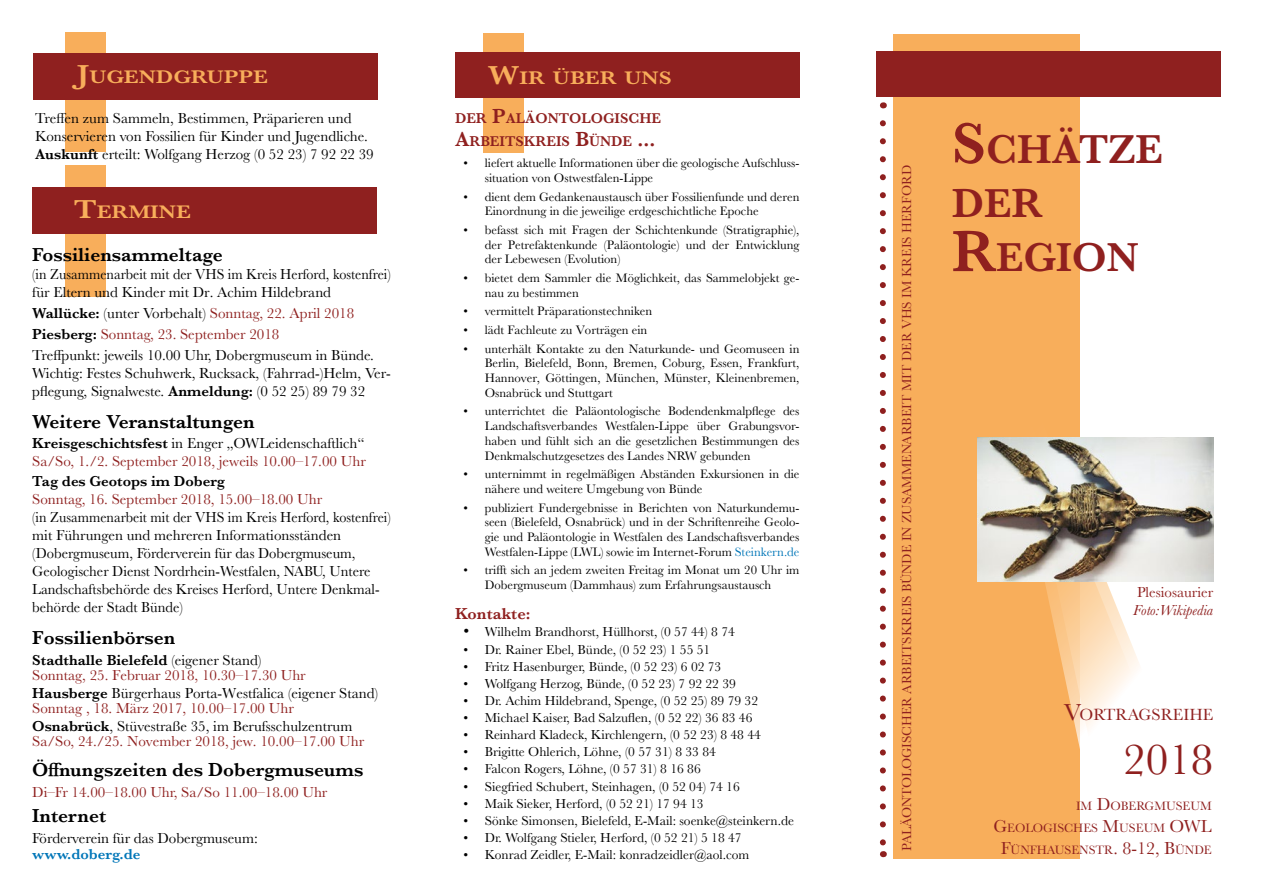
<style>
.page{position:relative;width:1263px;height:893px;background:#fff}
.page>*{position:absolute;margin:0;border:0;box-sizing:border-box;transform-origin:0 0}
.Firmenname{font:45px "Baskerville";color:#8f201f}
.Titel{font:600 42px "Baskerville";color:#8f201f}
.Textkörpertext{font:600 19.5px "Baskerville";color:#000}
.Titel-2{font:600 19.5px "Baskerville";color:#000}
.Überschrift{font:600 18.9px "Baskerville";color:#f8ae5b;scale:1.2 1}
.Firmenname-2{font:16.8px "Baskerville";color:#8f201f}
.Textkörpertext-2{font:600 16.5px "Baskerville";color:#8f201f}
.Textkörpertext-3{font:15px/18px "Baskerville";color:#000}
.Textkörpertext-4{font:15px "Baskerville";color:#8f201f}
.Textkörpertext-5{font:15px "Baskerville";color:#000;scale:.94 1}
.Titel-3{font:15px "Baskerville";color:#000}
.Textkörpertext-6{font:600 15px "Baskerville";color:#000}
.Titel-4{font:15px "Baskerville";color:#8f201f}
.t1{font:italic 15px "Baskerville";color:#8f201f}
.Titel-5{font:600 15px "Baskerville";color:#0076b8}
.Textkörpertext-7{font:600 14.7px "Baskerville";color:#8f201f}
.t2{font:13.5px "Baskerville";color:#000}
.Firmenname-3{font:13.5px "Baskerville";color:#8f201f}
.t3{font:12.75px/14.7px "Baskerville";color:#000}
.Firmenname-4{font:12.6px "Baskerville";color:#8f201f}
.s1{font-size:27px}
.s2{font-weight:600}
.s3{font-weight:600;color:#000}
.s4{color:#000}
.s5{font-weight:400}
.s6{font-size:21px}
.s7{color:#0076b8}
.s8{font-size:16.5px}
.s9{font-size:60px}
.s10{font-size:24px}
.s11{font-size:18px}
</style>
<div class="page">
<div style="left:893px;top:34px;width:187px;height:825px;background:#f8ae5b"></div>
<div style="left:876px;top:52px;width:345px;height:45px;background:#8f201f"></div>
<svg style="left:880px;top:123px;width:6px;height:722px"></svg>
<div style="left:483px;top:34px;width:41px;height:119px;background:#f8ae5b"></div>
<div style="left:455px;top:52px;width:345px;height:45px;background:#8f201f"></div>
<div style="left:65px;top:165px;width:40px;height:131px;background:#f8ae5b"></div>
<div style="left:33px;top:187px;width:344px;height:47px;background:#8f201f"></div>
<svg style="left:1000px;top:437px;width:214px;height:312px"></svg>
<img style="left:977px;top:438px;width:236px;height:143px">
<div style="left:65px;top:32px;width:41px;height:120px;background:#f8ae5b"></div>
<div style="left:33px;top:53px;width:344px;height:47px;background:#8f201f"></div>
<p class="Überschrift" style="left:77px;top:64px;width:160px"><span class="s1">J</span>UGENDGRUPPE</p>
<p class="Textkörpertext-3" style="left:35px;top:109px;width:318px">Treffen zum Sammeln, Bestimmen, Präparieren und</p>
<p class="Textkörpertext-3" style="left:35px;top:127px;width:334px">Konservieren von Fossilien für Kinder und Jugendliche.</p>
<p class="Textkörpertext-3" style="left:35px;top:145px;width:340px"><span class="s2">Auskunft</span> erteilt: Wolfgang Herzog (0 52 23) 7 92 22 39</p>
<p class="Überschrift" style="left:74px;top:198px;width:99px"><span class="s1">T</span>ERMINE</p>
<p class="Titel-2" style="left:32px;top:241px;width:192px">Fossiliensammeltage</p>
<p class="Textkörpertext-5" style="left:32px;top:264px;width:383px">(in Zusammenarbeit mit der VHS im Kreis Herford, kostenfrei)</p>
<p class="Titel-3" style="left:32px;top:282px;width:300px">für Eltern und Kinder mit Dr. Achim Hildebrand</p>
<p class="Textkörpertext-4" style="left:32px;top:303px;width:323px"><span class="s3">Wallücke:</span> <span class="s4">(unter Vorbehalt)</span> Sonntag, 22. April 2018</p>
<p class="Textkörpertext-4" style="left:32px;top:324px;width:249px"><span class="s3">Piesberg:</span> Sonntag, 23. September 2018</p>
<p class="Textkörpertext-3" style="left:32px;top:346px;width:343px">Treffpunkt: jeweils 10.00 Uhr, Dobergmuseum in Bünde.</p>
<p class="Textkörpertext-3" style="left:32px;top:364px;width:360px">Wichtig: Festes Schuhwerk, Rucksack, (Fahrrad-)Helm, Ver&shy;pflegung, Signalweste. <span class="s2">Anmeldung:</span> (0 52 25) 89 79 32</p>
<p class="Textkörpertext" style="left:32px;top:408px;width:224px">Weitere Veranstaltungen</p>
<p class="Textkörpertext-3" style="left:32px;top:434px;width:334px"><span class="s2">Kreisgeschichtsfest</span> in Enger „OWLeidenschaftlich“</p>
<p class="Textkörpertext-4" style="left:32px;top:451px;width:335px">Sa/So, 1./2. September 2018, jeweils 10.00–17.00 Uhr</p>
<p class="Textkörpertext-6" style="left:32px;top:471px;width:194px">Tag des Geotops im Doberg</p>
<p class="Textkörpertext-4" style="left:32px;top:490px;width:291px">Sonntag, 16. September 2018, 15.00–18.00 Uhr</p>
<p class="Textkörpertext-5" style="left:32px;top:508px;width:383px">(in Zusammenarbeit mit der VHS im Kreis Herford, kostenfrei)</p>
<p class="Textkörpertext-3" style="left:32px;top:527px;width:310px">mit Führungen und mehreren Informationsständen</p>
<p class="Textkörpertext-3" style="left:32px;top:545px;width:349px">(Dobergmuseum, Förderverein für das Dobergmuseum, Geologischer Dienst Nordrhein-Westfalen, NABU, Untere Landschaftsbehörde des Kreises Herford, Untere Denkmal&shy;behörde der Stadt Bünde)</p>
<p class="Textkörpertext" style="left:32px;top:624px;width:145px">Fossilienbörsen</p>
<p class="Textkörpertext-6" style="left:32px;top:650px;width:231px">Stadthalle Bielefeld <span class="s5">(eigener Stand)</span></p>
<p class="Textkörpertext-4" style="left:32px;top:666px;width:275px">Sonntag, 25. Februar 2018, 10.30–17.30 Uhr</p>
<p class="Textkörpertext-3" style="left:32px;top:684px;width:347px"><span class="s2">Hausberge</span> Bürgerhaus Porta-Westfalica (eigener Stand)</p>
<p class="Textkörpertext-4" style="left:32px;top:699px;width:263px">Sonntag , 18. März 2017, 10.00–17.00 Uhr</p>
<p class="Textkörpertext-3" style="left:32px;top:717px;width:322px"><span class="s2">Osnabrück</span>, Stüvestraße 35, im Berufsschulzentrum</p>
<p class="Textkörpertext-4" style="left:32px;top:732px;width:333px">Sa/So, 24./25. November 2018, jew. 10.00–17.00 Uhr</p>
<p class="Textkörpertext" style="left:32px;top:756px;width:333px">Öffnungszeiten des Dobergmuseums</p>
<p class="Titel-4" style="left:32px;top:782px;width:297px">Di–Fr 14.00–18.00 Uhr, Sa/So 11.00–18.00 Uhr</p>
<p class="Titel-2" style="left:32px;top:802px;width:75px">Internet</p>
<p class="Titel-3" style="left:32px;top:828px;width:227px">Förderverein für das Dobergmuseum:</p>
<p class="Titel-5" style="left:32px;top:844px;width:110px">www.doberg.de</p>
<p class="Überschrift" style="left:488px;top:64px;width:153px"><span class="s1">W</span>IR ÜBER UNS</p>
<p class="Textkörpertext-7" style="left:455px;top:108px;width:208px">DER <span class="s6">P</span>ALÄONTOLOGISCHE</p>
<p class="Textkörpertext-7" style="left:455px;top:131px;width:202px"><span class="s6">A</span>RBEITSKREIS <span class="s6">B</span>ÜNDE <span class="s6">...</span></p>
<p class="t3" style="left:485px;top:156px;width:316px;text-indent:-21px">• liefert aktuelle Informationen über die geologische Aufschluss&shy;situation von Ostwestfalen-Lippe</p>
<p class="t3" style="left:485px;top:189px;width:316px;text-indent:-21px">• dient dem Gedankenaustausch über Fossilienfunde und deren<br>Einordnung in die jeweilige erdgeschichtliche Epoche</p>
<p class="t3" style="left:485px;top:223px;width:316px;text-align:justify;text-indent:-21px">• befasst sich mit Fragen der Schichtenkunde (Stratigraphie), der Petrefaktenkunde (Paläontologie) und der Entwicklung der Lebewesen (Evolution)</p>
<p class="t3" style="left:485px;top:271px;width:316px;text-indent:-21px">• bietet dem Sammler die Möglichkeit, das Sammelobjekt ge&shy;nau zu bestimmen</p>
<p class="t3" style="left:463px;top:304px;width:190px">• vermittelt Präparationstechniken</p>
<p class="t3" style="left:463px;top:323px;width:185px">• lädt Fachleute zu Vorträgen ein</p>
<p class="t3" style="left:485px;top:341px;width:316px;text-align:justify;text-indent:-21px">• unterhält Kontakte zu den Naturkunde- und Geomuseen in Berlin, Bielefeld, Bonn, Bremen, Coburg, Essen, Frankfurt, Hannover, Göttingen, München, Münster, Kleinenbremen, Osnabrück und Stuttgart</p>
<p class="t3" style="left:485px;top:404px;width:316px;text-align:justify;text-indent:-21px">• unterrichtet die Paläontologische Bodendenkmalpflege des Landschaftsverbandes Westfalen-Lippe über Grabungsvor&shy;haben und fühlt sich an die gesetzlichen Bestimmungen des Denkmalschutzgesetzes des Landes NRW gebunden</p>
<p class="t3" style="left:485px;top:467px;width:316px;text-indent:-21px">• unternimmt in regelmäßigen Abständen Exkursionen in die nähere und weitere Umgebung von Bünde</p>
<p class="t3" style="left:485px;top:500px;width:316px;text-align:justify;text-indent:-21px">• publiziert Fundergebnisse in Berichten von Naturkundemu&shy;seen (Bielefeld, Osnabrück) und in der Schriftenreihe Geolo&shy;gie und Paläontologie in Westfalen des Landschaftsverbandes Westfalen-Lippe (LWL) sowie im Internet-Forum <span class="s7">Steinkern.de</span></p>
<p class="t3" style="left:463px;top:563px;width:337px;text-align:center">• trifft sich an jedem zweiten Freitag im Monat um 20 Uhr im<br>Dobergmuseum (Dammhaus) zum Erfahrungsaustausch</p>
<p class="Textkörpertext-2" style="left:455px;top:602px;width:77px">Kontakte:</p>
<p class="t2" style="left:463px;top:623px;width:273px"><span class="s8">•</span> Wilhelm Brandhorst, Hüllhorst, (0 57 44) 8 74</p>
<p class="t2" style="left:463px;top:641px;width:248px">• Dr. Rainer Ebel, Bünde, (0 52 23) 1 55 51</p>
<p class="t2" style="left:463px;top:658px;width:259px">• Fritz Hasenburger, Bünde, (0 52 23) 6 02 73</p>
<p class="t2" style="left:463px;top:675px;width:274px">• Wolfgang Herzog, Bünde, (0 52 23) 7 92 22 39</p>
<p class="t2" style="left:463px;top:692px;width:296px">• Dr. Achim Hildebrand, Spenge, (0 52 25) 89 79 32</p>
<p class="t2" style="left:463px;top:709px;width:290px">• Michael Kaiser, Bad Salzuflen, (0 52 22) 36 83 46</p>
<p class="t2" style="left:463px;top:726px;width:299px">• Reinhard Kladeck, Kirchlengern, (0 52 23) 8 48 44</p>
<p class="t2" style="left:463px;top:743px;width:254px">• Brigitte Ohlerich, Löhne, (0 57 31) 8 33 84</p>
<p class="t2" style="left:463px;top:760px;width:239px">• Falcon Rogers, Löhne, (0 57 31) 8 16 86</p>
<p class="t2" style="left:463px;top:778px;width:278px">• Siegfried Schubert, Steinhagen, (0 52 04) 74 16</p>
<p class="t2" style="left:463px;top:795px;width:242px">• Maik Sieker, Herford, (0 52 21) 17 94 13</p>
<p class="t2" style="left:463px;top:812px;width:332px">• Sönke Simonsen, Bielefeld, E-Mail: soenke@steinkern.de</p>
<p class="t2" style="left:463px;top:829px;width:280px">• Dr. Wolfgang Stieler, Herford, (0 52 21) 5 18 47</p>
<p class="t2" style="left:463px;top:846px;width:287px">• Konrad Zeidler, E-Mail: konradzeidler@aol.com</p>
<p class="Firmenname-3" style="left:898px;top:851px;width:687px;rotate:-90deg">PALÄONTOLOGISCHER ARBEITSKREIS BÜNDE IN ZUSAMMENARBEIT MIT DER VHS IM KREIS HERFORD</p>
<p class="Titel" style="left:952px;top:120px;width:213px"><span class="s9">S</span>CHÄTZE</p>
<p class="Titel" style="left:952px;top:174px;width:93px">DER</p>
<p class="Titel" style="left:952px;top:228px;width:189px"><span class="s9">R</span>EGION</p>
<p class="Textkörpertext-4" style="left:1137px;top:583px;width:77px">Plesiosaurier</p>
<p class="t1" style="left:1133px;top:600px;width:82px">Foto:Wikipedia</p>
<p class="Firmenname-2" style="left:1064px;top:704px;width:151px"><span class="s10">V</span>ORTRAGSREIHE</p>
<p class="Firmenname" style="left:1123px;top:731px;width:91px">2018</p>
<p class="Firmenname-4" style="left:1076px;top:798px;width:137px">IM <span class="s11">D</span>OBERGMUSEUM</p>
<p class="Firmenname-4" style="left:993px;top:820px;width:219px"><span class="s11">G</span>EOLOGISCHES <span class="s11">M</span>USEUM <span class="s11">OWL</span></p>
<p class="Firmenname-4" style="left:1001px;top:841px;width:213px"><span class="s11">F</span>ÜNFHAUSENSTR<span class="s11">. 8-12, B</span>ÜNDE</p>
</div>
